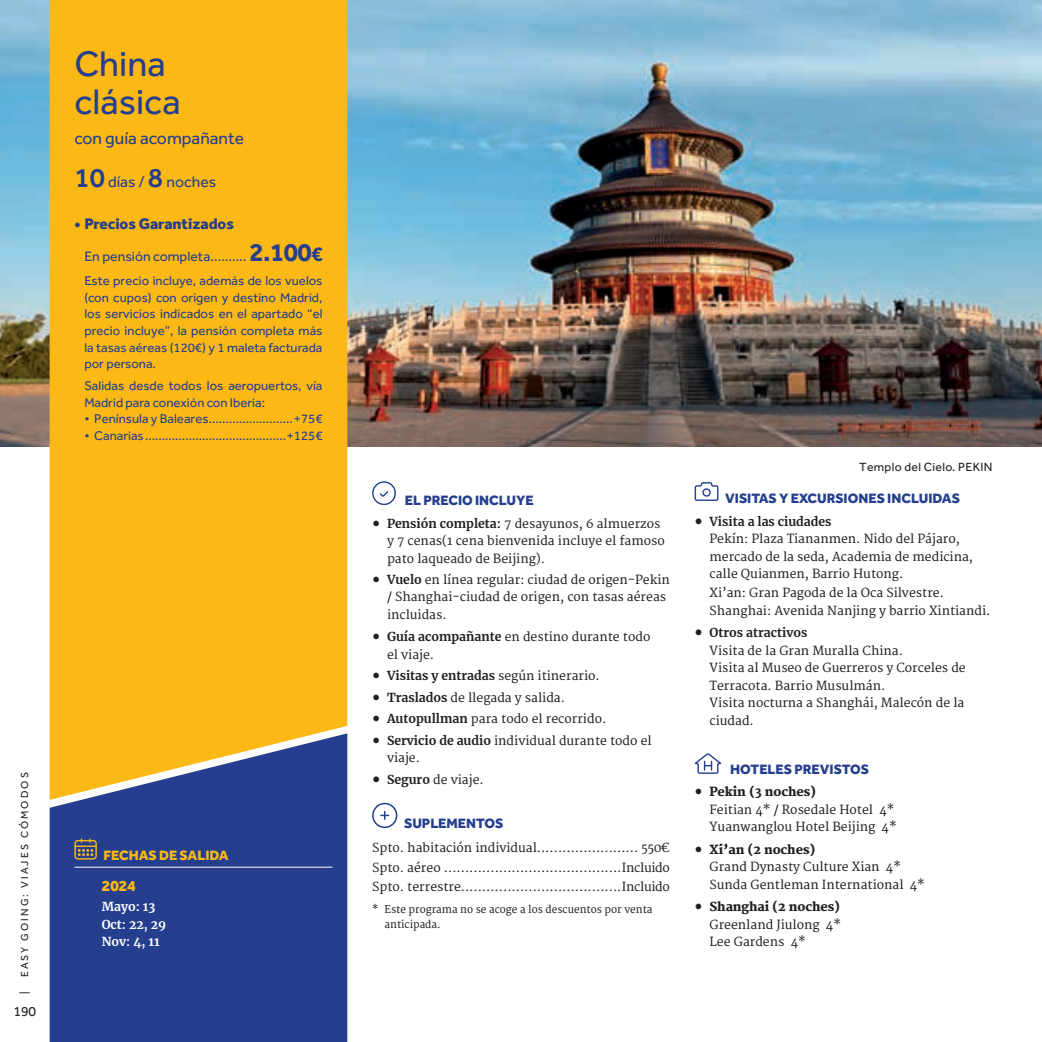
<style>
.page{position:relative;width:1042px;height:1042px;background:#fff}
.page>*{position:absolute;margin:0;border:0;box-sizing:border-box;transform-origin:0 0}
.t1{font:36.75px "Effra";color:#253f8e}
.t2{font:700 26.25px "Effra";color:#253f8e}
.t3{font:17.5px "Effra";color:#253f8e}
.t4{font:800 15.75px "Effra";letter-spacing:-.005em;color:#253f8e}
.t5{font:15.75px "Effra";color:#253f8e}
.t6{font:800 15.75px "Effra";color:#fcb814}
.t7{font:800 14px "Effra";color:#253f8e}
.t8{font:14px "Effra";color:#253f8e}
.t9{font:800 14px "Effra";color:#fcb814}
.t10{font:14px "Effra";color:#231f20}
.t11{font:13.12px/16.6px "Effra";color:#253f8e;text-align:justify}
.t12{font:12.25px/17.5px "Merriweather";color:#231f20}
.t13{font:700 12.25px "Merriweather";color:#231f20}
.t14{font:800 12.25px "Merriweather";letter-spacing:-.01em;color:#231f20}
.t15{font:700 12.25px "Merriweather";color:#fff}
.t16{font:12.25px "Effra";letter-spacing:.025em;color:#231f20}
.t17{font:12.25px "Merriweather";letter-spacing:-.025em;color:#231f20}
.t18{font:10.5px/14.9px "Merriweather";color:#231f20;scale:.96 1}
.t19{font:10.5px "Effra";letter-spacing:.2em;color:#231f20}
.s1{font-weight:500;font-size:28px}
.s2{font-size:21px}
.s3{font-family:"Minion Pro";font-size:21px}
.s4{font-weight:700}
.s5{font-family:"Minion Pro";font-weight:400;font-size:21px}
.s6{font-weight:400}
.s7{font-family:"Minion Pro";font-weight:700;font-size:21px}
</style>
<div class="page">
<img style="left:0;top:0;width:1042px;height:446px">
<div style="left:50px;top:800px;width:297px;height:242px;background:#253f8e"></div>
<div style="left:50px;top:0;width:297px;height:800px;background:#fcb814"></div>
<svg style="left:694px;top:482px;width:24px;height:19px"></svg>
<svg style="left:694px;top:753px;width:27px;height:21px"></svg>
<svg style="left:372px;top:481px;width:24px;height:24px"></svg>
<svg style="left:372px;top:803px;width:25px;height:25px"></svg>
<hr style="left:74px;top:867px;width:258px;height:1px;background:#fff">
<svg style="left:74px;top:838px;width:23px;height:21px"></svg>
<p class="t1" style="left:74px;top:42px;width:93px">China</p>
<p class="t1" style="left:74px;top:81px;width:108px">clásica</p>
<p class="t3" style="left:74px;top:128px;width:171px">con guía acompañante</p>
<p class="t5" style="left:74px;top:173px;width:143px"><span class="s1">10</span> días / <span class="s1">8</span> noches</p>
<p class="t4" style="left:74px;top:214px;width:161px">• Precios Garantizados</p>
<p class="t8" style="left:84px;top:248px;width:127px">En pensión completa</p>
<p class="t2" style="left:250px;top:236px;width:74px">2.100<span class="s2">€</span></p>
<p class="t11" style="left:84px;top:272px;width:240px">Este precio incluye, además de los vuelos (con cupos) con origen y destino Madrid, los servicios indicados en el apartado “el precio incluye”, la pensión completa más la tasas aéreas (120€) y 1 maleta facturada por persona.</p>
<p class="t11" style="left:84px;top:377px;width:240px">Salidas desde todos los aeropuertos, vía<br>Madrid para conexión con Iberia:</p>
<p class="t11" style="left:84px;top:410px;width:126px">• Península y Baleares</p>
<p class="t11" style="left:294px;top:410px;width:30px">+75€</p>
<p class="t11" style="left:84px;top:427px;width:61px">• Canarias</p>
<p class="t11" style="left:287px;top:427px;width:37px">+125€</p>
<p class="t19" style="left:18px;top:977px;width:206px;rotate:-90deg">EASY GOING: VIAJES CÓMODOS</p>
<p class="t19" style="left:18px;top:994px;width:4px;rotate:-90deg">|</p>
<p class="t10" style="left:13px;top:1003px;width:24px">190</p>
<p class="t9" style="left:104px;top:846px;width:127px">FECHAS DE SALIDA</p>
<p class="t6" style="left:102px;top:876px;width:36px">2024</p>
<p class="t15" style="left:102px;top:898px;width:55px">Mayo: 13</p>
<p class="t15" style="left:102px;top:916px;width:66px">Oct: 22, 29</p>
<p class="t15" style="left:102px;top:933px;width:59px">Nov: 4, 11</p>
<p class="t7" style="left:405px;top:492px;width:131px">EL PRECIO INCLUYE</p>
<p class="t12" style="left:387px;top:515px;width:279px;text-indent:-15px"><span class="s3">•</span> <span class="s4">Pensión completa:</span> 7 desayunos, 6 almuerzos y 7 cenas(1 cena bienvenida incluye el famoso pato laqueado de Beijing).</p>
<p class="t12" style="left:387px;top:571px;width:284px;text-indent:-15px"><span class="s3">•</span> <span class="s4">Vuelo</span> en línea regular: ciudad de origen-Pekin / Shanghai-ciudad de origen, con tasas aéreas incluidas.</p>
<p class="t12" style="left:387px;top:628px;width:265px;text-indent:-15px"><span class="s3">•</span> <span class="s4">Guía acompañante</span> en destino durante todo el viaje.</p>
<p class="t13" style="left:372px;top:667px;width:229px"><span class="s5">•</span> Visitas y entradas <span class="s6">según itinerario.</span></p>
<p class="t12" style="left:372px;top:689px;width:194px"><span class="s3">•</span> <span class="s4">Traslados</span> de llegada y salida.</p>
<p class="t12" style="left:372px;top:711px;width:236px"><span class="s3">•</span> <span class="s4">Autopullman</span> para todo el recorrido.</p>
<p class="t12" style="left:387px;top:733px;width:266px;line-height:16.6px;text-indent:-15px"><span class="s3">•</span> <span class="s4">Servicio de audio</span> individual durante todo el viaje.</p>
<p class="t12" style="left:372px;top:771px;width:113px"><span class="s7">•</span> <span class="s4">Seguro</span> de viaje.</p>
<p class="t7" style="left:404px;top:814px;width:101px">SUPLEMENTOS</p>
<p class="t12" style="left:372px;top:839px;width:166px">Spto. habitación individual</p>
<p class="t12" style="left:641px;top:839px;width:30px">550€</p>
<p class="t12" style="left:372px;top:859px;width:70px">Spto. aéreo</p>
<p class="t17" style="left:622px;top:860px;width:49px">Incluido</p>
<p class="t12" style="left:372px;top:878px;width:90px">Spto. terrestre</p>
<p class="t17" style="left:622px;top:879px;width:49px">Incluido</p>
<p class="t18" style="left:384px;top:902px;width:281px;text-indent:-12px">* Este programa no se acoge a los descuentos por venta anticipada.</p>
<p class="t16" style="left:859px;top:459px;width:135px">Templo del Cielo. PEKIN</p>
<p class="t7" style="left:725px;top:489px;width:236px">VISITAS Y EXCURSIONES INCLUIDAS</p>
<p class="t13" style="left:694px;top:513px;width:138px"><span class="s3">•</span> Visita a las ciudades</p>
<p class="t12" style="left:709px;top:531px;width:265px">Pekín: Plaza Tiananmen. Nido del Pájaro, mercado de la seda, Academia de medicina, calle Quianmen, Barrio Hutong.</p>
<p class="t12" style="left:709px;top:585px;width:282px">Xi’an: Gran Pagoda de la Oca Silvestre.<br>Shanghai: Avenida Nanjing y barrio Xintiandi.</p>
<p class="t12" style="left:709px;top:625px;width:258px;text-indent:-15px"><span class="s7">•</span> <span class="s4">Otros atractivos<br></span>Visita de la Gran Muralla China.<br>Visita al Museo de Guerreros y Corceles de<br>Terracota. Barrio Musulmán.<br>Visita nocturna a Shanghái, Malecón de la ciudad.</p>
<p class="t7" style="left:730px;top:760px;width:140px">HOTELES PREVISTOS</p>
<p class="t14" style="left:694px;top:785px;width:123px"><span class="s5">•</span> Pekin (3 noches)</p>
<p class="t12" style="left:709px;top:801px;width:189px">Feitian 4* / Rosedale Hotel 4*<br>Yuanwanglou Hotel Beijing 4*</p>
<p class="t14" style="left:694px;top:842px;width:122px"><span class="s5">•</span> Xi’an (2 noches)</p>
<p class="t12" style="left:709px;top:859px;width:217px">Grand Dynasty Culture Xian 4*<br>Sunda Gentleman International 4*</p>
<p class="t14" style="left:694px;top:900px;width:147px"><span class="s5">•</span> Shanghai (2 noches)</p>
<p class="t12" style="left:709px;top:916px;width:133px">Greenland Jiulong 4*<br>Lee Gardens 4*</p>
</div>
